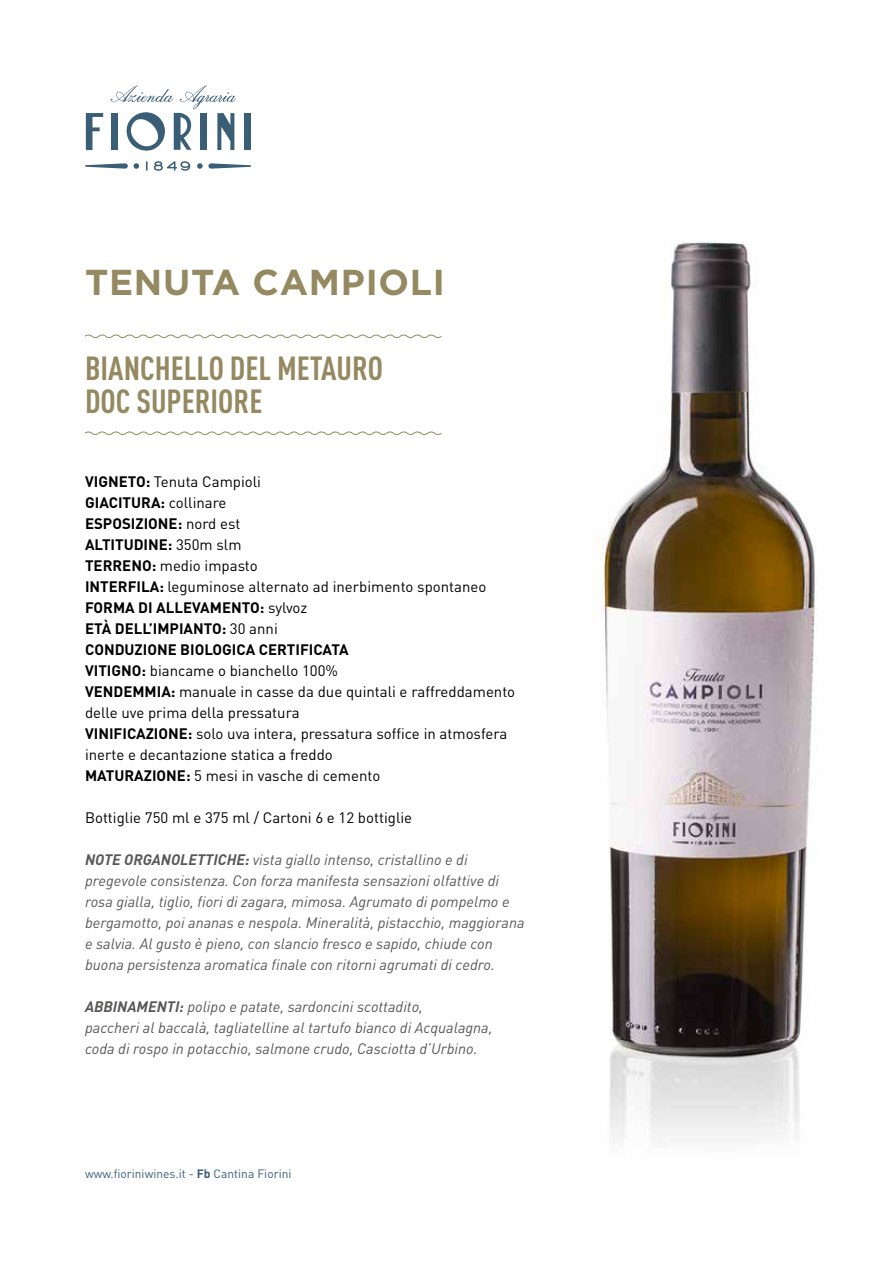
<style>
.page{position:relative;width:893px;height:1263px;background:#fff}
.page>*{position:absolute;margin:0;border:0;box-sizing:border-box;transform-origin:0 0}
.t1{font:700 36px "Gotham";letter-spacing:.02em;color:#948961}
.t2{font:700 33px/33px "DIN Cond";color:#948961}
.t3{font:15px/21px "DIN";color:#000}
.t4{font:italic 15px/21px "DIN";color:#575756}
.t5{font:12px "DIN";color:#3b5e77}
.s1{font-weight:700}
</style>
<div class="page">
<svg style="left:85px;top:163px;width:43px;height:6px"></svg>
<svg style="left:146px;top:161px;width:2px;height:10px"></svg>
<svg style="left:154px;top:161px;width:36px;height:10px"></svg>
<svg style="left:86px;top:113px;width:17px;height:37px"></svg>
<div style="left:244px;top:113px;width:7px;height:37px;background:#3b5e77"></div>
<svg style="left:197px;top:163px;width:54px;height:6px"></svg>
<svg style="left:134px;top:163px;width:5px;height:6px"></svg>
<svg style="left:111px;top:85px;width:125px;height:66px"></svg>
<img style="left:592px;top:241px;width:225px;height:898px">
<svg style="left:85px;top:334px;width:357px;height:4px"></svg>
<svg style="left:85px;top:431px;width:357px;height:4px"></svg>
<h1 class="t1" style="left:85px;top:259px;width:361px">TENUTA CAMPIOLI</h1>
<h2 class="t2" style="left:85px;top:351px;width:300px">BIANCHELLO DEL METAURO<br>DOC SUPERIORE</h2>
<p class="t3" style="left:85px;top:470px;width:432px"><span class="s1">VIGNETO:</span> Tenuta Campioli<br><span class="s1">GIACITURA:</span> collinare<br><span class="s1">ESPOSIZIONE:</span> nord est<br><span class="s1">ALTITUDINE:</span> 350m slm<br><span class="s1">TERRENO:</span> medio impasto<br><span class="s1">INTERFILA:</span> leguminose alternato ad inerbimento spontaneo <span class="s1">FORMA DI ALLEVAMENTO:</span> sylvoz<br><span class="s1">ETÀ DELL’IMPIANTO:</span> 30 anni<br><span class="s1">CONDUZIONE BIOLOGICA CERTIFICATA<br>VITIGNO:</span> biancame o bianchello 100%<br><span class="s1">VENDEMMIA:</span> manuale in casse da due quintali e raffreddamento delle uve prima della pressatura<br><span class="s1">VINIFICAZIONE:</span> solo uva intera, pressatura soffice in atmosfera inerte e decantazione statica a freddo<br><span class="s1">MATURAZIONE:</span> 5 mesi in vasche di cemento</p>
<p class="t3" style="left:85px;top:806px;width:329px">Bottiglie 750 ml e 375 ml / Cartoni 6 e 12 bottiglie</p>
<p class="t4" style="left:85px;top:848px;width:441px"><span class="s1">NOTE ORGANOLETTICHE:</span> vista giallo intenso, cristallino e di pregevole consistenza. Con forza manifesta sensazioni olfattive di rosa gialla, tiglio, fiori di zagara, mimosa. Agrumato di pompelmo e bergamotto, poi ananas e nespola. Mineralità, pistacchio, maggiorana e salvia. Al gusto è pieno, con slancio fresco e sapido, chiude con buona persistenza aromatica finale con ritorni agrumati di cedro.</p>
<p class="t4" style="left:85px;top:995px;width:409px"><span class="s1">ABBINAMENTI:</span> polipo e patate, sardoncini scottadito,<br>paccheri al baccalà, tagliatelline al tartufo bianco di Acqualagna, coda di rospo in potacchio, salmone crudo, Casciotta d’Urbino.</p>
<p class="t5" style="left:85px;top:1166px;width:208px">www.fioriniwines.it - <span class="s1">Fb</span> Cantina Fiorini</p>
</div>
